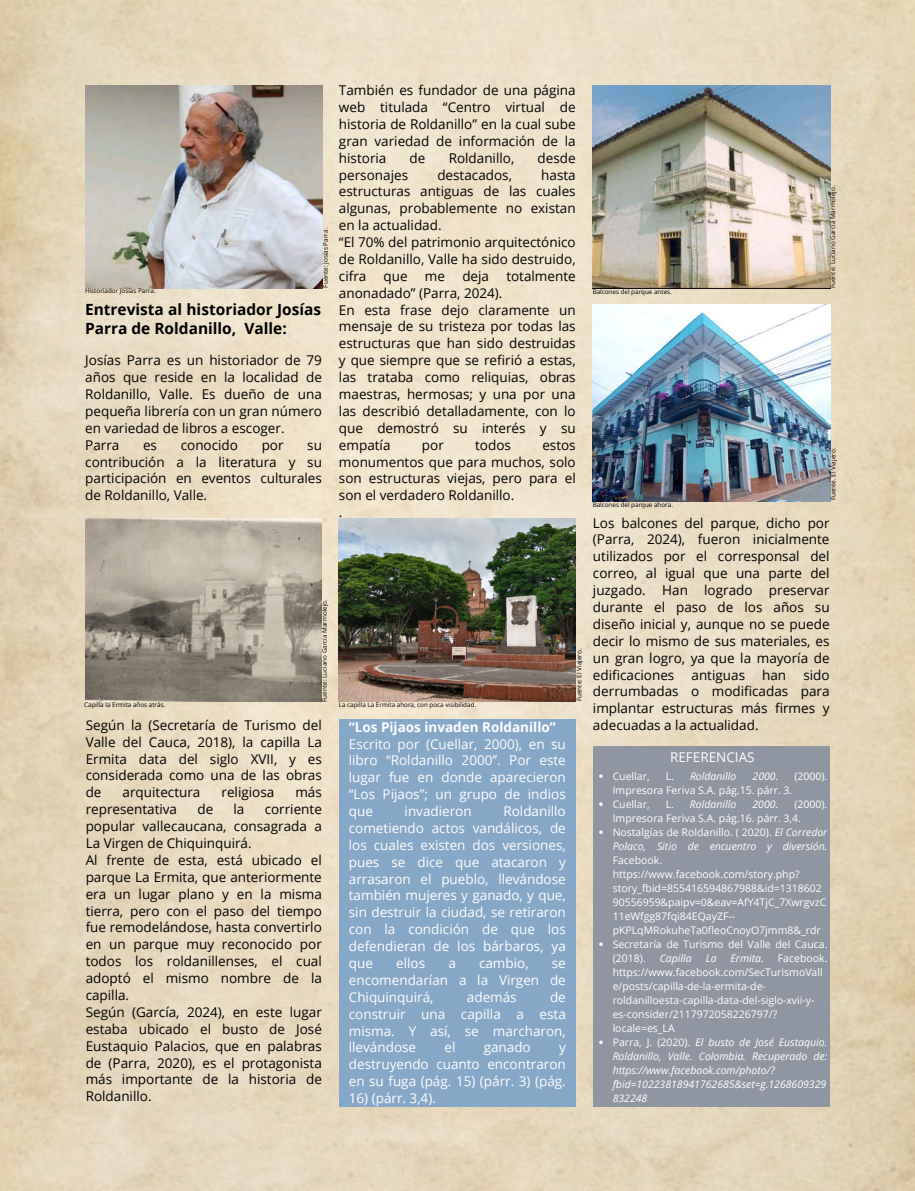
<style>
.page{position:relative;width:915px;height:1191px;background:#fff}
.page>*{position:absolute;margin:0;border:0;box-sizing:border-box;transform-origin:0 0}
.t1{font:700 15.45px/19px "Open Sans";color:#000}
.t2{font:13.5px/16.8px "Open Sans";color:#000;text-align:justify}
.t3{font:13.5px/16.8px "Open Sans";color:#fff;text-align:justify}
.t4{font:10.5px/14px "Open Sans";color:#fff}
.t5{font:italic 10.5px/14px "Open Sans";color:#fff}
.t6{font:6.3px "Open Sans";color:#000}
.s1{font-weight:700}
.s2{font-style:normal}
.s3{font-style:italic}
</style>
<div class="page">
<img style="left:0;top:0;width:915px;height:1190px">
<img style="left:85px;top:518px;width:236px;height:183px">
<img style="left:592px;top:85px;width:238px;height:203px">
<img style="left:592px;top:304px;width:238px;height:197px">
<img style="left:339px;top:518px;width:236px;height:183px">
<div style="left:592px;top:746px;width:237px;height:359px;background:#8f96a1"></div>
<img style="left:86px;top:85px;width:236px;height:203px">
<div style="left:339px;top:718px;width:236px;height:387px;background:#86a8c8"></div>
<p class="t6" style="left:85px;top:286px;width:72px">Historiador Josías Parra.</p>
<p class="t6" style="left:321px;top:287px;width:61px;rotate:-90deg">Fuente: Josías Parra.</p>
<p class="t1" style="left:85px;top:299px;width:237px">Entrevista al historiador Josías<br>Parra de Roldanillo, Valle:</p>
<p class="t2" style="left:85px;top:351px;width:238px;text-align:left">Josías Parra es un historiador de 79 años que reside en la localidad de<br>Roldanillo, Valle. Es dueño de una pequeña librería con un gran número en variedad de libros a escoger.<br>Parra</p>
<p class="t2" style="left:143px;top:436px;width:16px">es</p>
<p class="t2" style="left:181px;top:436px;width:59px">conocido</p>
<p class="t2" style="left:262px;top:436px;width:23px">por</p>
<p class="t2" style="left:85px;top:436px;width:238px;text-indent:222px">su contribución a la literatura y su participación en eventos culturales de Roldanillo, Valle.</p>
<h3 class="t6" style="left:84px;top:700px;width:83px">Capilla la Ermita años atrás.</h3>
<p class="t6" style="left:320px;top:701px;width:104px;rotate:-90deg">Fuente: Luciano García Marmolejo.</p>
<p class="t2" style="left:86px;top:716px;width:238px">Según la (Secretaría de Turismo del Valle del Cauca, 2018), la capilla La Ermita data del siglo XVII, y es considerada como una de las obras de</p>
<p class="t2" style="left:123px;top:783px;width:79px">arquitectura</p>
<p class="t2" style="left:221px;top:783px;width:54px">religiosa</p>
<p class="t2" style="left:295px;top:783px;width:28px">más</p>
<p class="t2" style="left:86px;top:800px;width:93px">representativa</p>
<p class="t2" style="left:197px;top:800px;width:17px">de</p>
<p class="t2" style="left:233px;top:800px;width:12px">la</p>
<p class="t2" style="left:86px;top:800px;width:238px;text-align:left;text-indent:179px">corriente popular vallecaucana, consagrada a<br>La Virgen de Chiquinquirá.<br>Al frente de esta, está ubicado el parque La Ermita, que anteriormente era un lugar plano y en la misma tierra, pero con el paso del tiempo fue remodelándose, hasta convertirlo en un parque muy reconocido por todos los roldanillenses, el cual adoptó el mismo nombre de la capilla.<br>Según (García, 2024), en este lugar estaba ubicado el busto de José<br>Eustaquio Palacios, que en palabras de (Parra, 2020), es el protagonista más importante de la historia de<br>Roldanillo.</p>
<p class="t2" style="left:339px;top:81px;width:238px">También es fundador de una página web titulada “Centro virtual de historia de Roldanillo” en la cual sube gran variedad de información de la historia</p>
<p class="t2" style="left:409px;top:149px;width:17px">de</p>
<p class="t2" style="left:449px;top:149px;width:67px">Roldanillo,</p>
<p class="t2" style="left:537px;top:149px;width:40px">desde</p>
<p class="t2" style="left:339px;top:166px;width:238px;text-align:left;text-indent:202px">hasta estructuras antiguas de las cuales algunas, probablemente no existan en la actualidad.<br>“El 70% del patrimonio arquitectónico de Roldanillo, Valle ha sido destruido, cifra</p>
<p class="t2" style="left:339px;top:166px;width:71px">personajes</p>
<p class="t2" style="left:437px;top:166px;width:76px">destacados,</p>
<p class="t2" style="left:383px;top:267px;width:26px">que</p>
<p class="t2" style="left:425px;top:267px;width:22px">me</p>
<p class="t2" style="left:462px;top:267px;width:28px">deja</p>
<p class="t2" style="left:506px;top:267px;width:71px">totalmente</p>
<p class="t2" style="left:339px;top:284px;width:238px;text-align:left">anonadado” (Parra, 2024).<br>En esta frase dejo claramente un mensaje de su tristeza por todas las estructuras que han sido destruidas y que siempre que se refirió a estas, las trataba como reliquias, obras maestras, hermosas; y una por una las describió detalladamente, con lo que demostró su interés y su empatía</p>
<p class="t2" style="left:422px;top:436px;width:23px">por</p>
<p class="t2" style="left:475px;top:436px;width:37px">todos</p>
<p class="t2" style="left:339px;top:436px;width:238px;text-align:left;text-indent:203px">estos monumentos que para muchos, solo son estructuras viejas, pero para el son el verdadero Roldanillo.<br>.</p>
<p class="t6" style="left:339px;top:700px;width:139px">La capilla La Ermita ahora, con poca visibilidad.</p>
<p class="t3" style="left:349px;top:718px;width:218px;text-align:left"><span class="s1">“Los Pijaos invaden Roldanillo”<br></span>Escrito por (Cuellar, 2000), en su libro “Roldanillo 2000”. Por este lugar fue en donde aparecieron “Los Pijaos”; un grupo de indios que</p>
<p class="t3" style="left:349px;top:802px;width:218px;text-indent:155px">Roldanillo cometiendo actos vandálicos, de los cuales existen dos versiones, pues se dice que atacaron y arrasaron el pueblo, llevándose también mujeres y ganado, y que, sin destruir la ciudad, se retiraron con la condición de que los defendieran de los bárbaros, ya que</p>
<p class="t3" style="left:404px;top:802px;width:69px">invadieron</p>
<p class="t3" style="left:396px;top:954px;width:30px">ellos</p>
<p class="t3" style="left:448px;top:954px;width:9px">a</p>
<p class="t3" style="left:479px;top:954px;width:51px">cambio,</p>
<p class="t3" style="left:349px;top:954px;width:218px;text-indent:203px">se encomendarían a la Virgen de Chiquinquirá,</p>
<p class="t3" style="left:467px;top:988px;width:51px">además</p>
<p class="t3" style="left:349px;top:988px;width:218px;text-indent:201px">de construir una capilla a esta misma. Y así, se marcharon, llevándose</p>
<p class="t3" style="left:444px;top:1038px;width:12px">el</p>
<p class="t3" style="left:484px;top:1038px;width:49px">ganado</p>
<p class="t3" style="left:349px;top:1038px;width:218px;text-indent:210px">y destruyendo cuanto encontraron en su fuga (pág. 15) (párr. 3) (pág.</p>
<p class="t3" style="left:349px;top:1089px;width:89px">16) (párr. 3,4).</p>
<p class="t6" style="left:574px;top:701px;width:54px;rotate:-90deg">Fuente: El Viajero.</p>
<p class="t6" style="left:592px;top:287px;width:81px">Balcones del parque antes.</p>
<p class="t6" style="left:592px;top:500px;width:82px">Balcones del parque ahora.</p>
<h3 class="t6" style="left:828px;top:288px;width:104px;rotate:-90deg">Fuente: Luciano García Marmolejo.</h3>
<h3 class="t6" style="left:828px;top:500px;width:54px;rotate:-90deg">Fuente. El Viajero.</h3>
<p class="t2" style="left:593px;top:514px;width:238px">Los balcones del parque, dicho por (Parra, 2024), fueron inicialmente utilizados por el corresponsal del correo, al igual que una parte del juzgado. Han logrado preservar durante el paso de los años su diseño inicial y, aunque no se puede decir lo mismo de sus materiales, es un gran logro, ya que la mayoría de edificaciones</p>
<p class="t2" style="left:593px;top:665px;width:238px;text-indent:210px">sido derrumbadas o modificadas para implantar estructuras más firmes y adecuadas a la actualidad.</p>
<p class="t2" style="left:691px;top:665px;width:55px">antiguas</p>
<p class="t2" style="left:762px;top:665px;width:26px">han</p>
<p class="t3" style="left:670px;top:748px;width:86px">REFERENCIAS</p>
<h3 class="t4" style="left:612px;top:768px;width:38px">Cuellar,</h3>
<h3 class="t5" style="left:665px;top:768px;width:72px"><span class="s2">L.</span> Roldanillo</h3>
<h3 class="t5" style="left:752px;top:768px;width:27px">2000.</h3>
<h3 class="t4" style="left:794px;top:768px;width:34px">(2000).</h3>
<h3 class="t4" style="left:612px;top:782px;width:181px">Impresora Feriva S.A. pág.15. párr. 3.</h3>
<h2 class="t4" style="left:612px;top:796px;width:38px">Cuellar,</h2>
<h2 class="t5" style="left:665px;top:796px;width:72px"><span class="s2">L.</span> Roldanillo</h2>
<h2 class="t5" style="left:752px;top:796px;width:27px">2000<span class="s2">.</span></h2>
<h2 class="t4" style="left:612px;top:796px;width:216px;text-indent:182px">(2000).<br>Impresora Feriva S.A. pág.16. párr. 3,4.</h2>
<p class="t4" style="left:612px;top:824px;width:216px">Nostalgías de Roldanillo. ( 2020). <span class="s3">El Corredor Polaco, Sitio de encuentro y diversión.<br></span>Facebook. https://www.facebook.com/story.php? story_fbid=855416594867988&amp;id=1318602<br>90556959&amp;paipv=0&amp;eav=AfY4TjC_7XwrgvzC 11eWfgg87fqi84EQayZF-- pKPLqMRokuheTa0fleoCnoyO7jmm8&amp;_rdr</p>
<p class="t4" style="left:612px;top:936px;width:216px">Secretaría de Turismo del Valle del Cauca. (2018).</p>
<p class="t4" style="left:612px;top:950px;width:216px;text-indent:165px">Facebook. https://www.facebook.com/SecTurismoVall e/posts/capilla-de-la-ermita-de&shy;roldanilloesta-capilla-data-del-siglo-xvii-y&shy;es-consider/2117972058226797/? locale=es_LA</p>
<p class="t5" style="left:612px;top:1034px;width:216px"><span class="s2">Parra, J. (2020).</span> El busto de José Eustaquio.<br>Roldanillo, Valle. Colombia. Recuperado de: https://www.facebook.com/photo/? fbid=10223818941762685&amp;set=g.1268609329<br>832248</p>
<p class="t5" style="left:659px;top:950px;width:34px">Capilla</p>
<p class="t5" style="left:705px;top:950px;width:12px">La</p>
<p class="t5" style="left:730px;top:950px;width:35px">Ermita.</p>
</div>
